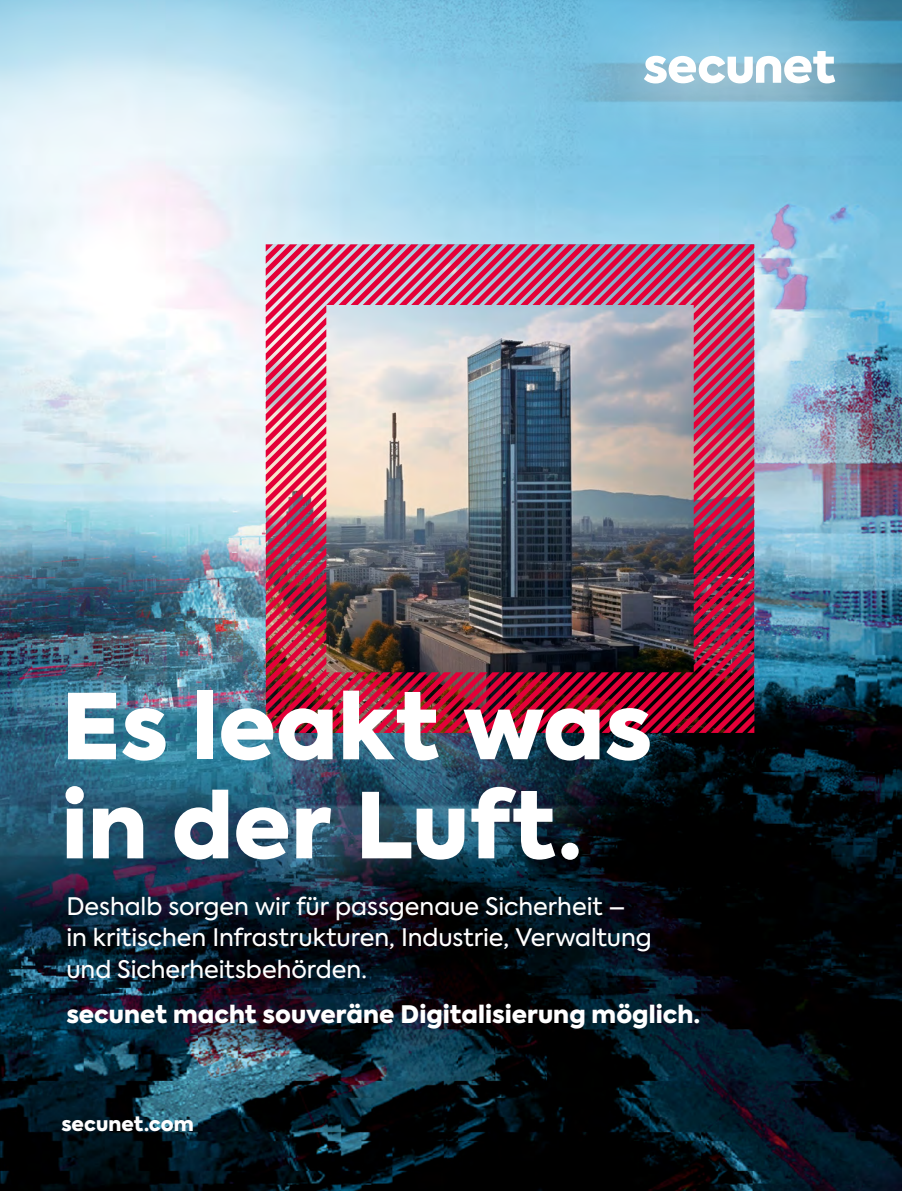
<style>
.page{position:relative;width:902px;height:1191px;background:#fff}
.page>*{position:absolute;margin:0;border:0;box-sizing:border-box;transform-origin:0 0}
.t1{font:900 90px/99px "Axiforma";color:#fff}
.t2{font:24px/31.5px "Axiforma";letter-spacing:-.005em;color:#fff}
.t3{font:900 24px "Axiforma";letter-spacing:.005em;color:#fff}
.t4{font:900 19.5px "Axiforma";color:#fff}
</style>
<div class="page">
<img style="left:0;top:0;width:901px;height:1191px">
<svg style="left:573px;top:0;width:328px;height:167px;background:#73b8d6"></svg>
<svg style="left:643px;top:51px;width:192px;height:32px"></svg>
<img style="left:266px;top:244px;width:488px;height:489px">
<img style="left:278px;top:256px;width:476px;height:477px">
<img style="left:290px;top:269px;width:464px;height:464px">
<img style="left:302px;top:281px;width:452px;height:452px">
<img style="left:314px;top:293px;width:440px;height:440px">
<img style="left:326px;top:305px;width:428px;height:428px">
<img style="left:338px;top:317px;width:416px;height:416px">
<img style="left:350px;top:329px;width:404px;height:404px">
<img style="left:362px;top:341px;width:392px;height:392px">
<img style="left:375px;top:353px;width:379px;height:380px">
<img style="left:387px;top:365px;width:367px;height:368px">
<img style="left:399px;top:378px;width:355px;height:355px">
<img style="left:411px;top:390px;width:343px;height:343px">
<img style="left:423px;top:402px;width:331px;height:331px">
<img style="left:435px;top:414px;width:319px;height:319px">
<img style="left:447px;top:426px;width:307px;height:307px">
<img style="left:459px;top:438px;width:295px;height:295px">
<img style="left:472px;top:450px;width:282px;height:283px">
<img style="left:484px;top:462px;width:270px;height:271px">
<svg style="left:496px;top:475px;width:258px;height:258px;background:#745762"></svg>
<img style="left:508px;top:487px;width:246px;height:246px">
<svg style="left:520px;top:499px;width:234px;height:234px;background:#594155"></svg>
<svg style="left:532px;top:511px;width:222px;height:222px;background:#583d50"></svg>
<svg style="left:544px;top:523px;width:210px;height:210px;background:#54364b"></svg>
<img style="left:553px;top:531px;width:201px;height:202px">
<h1 class="t1" style="left:61px;top:678px;width:592px">Es leakt was in der Luft.</h1>
<p class="t2" style="left:66px;top:891px;width:587px">Deshalb sorgen wir für passgenaue Sicherheit – in kritischen Infrastrukturen, Industrie, Verwaltung und Sicherheitsbehörden.</p>
<p class="t3" style="left:66px;top:997px;width:635px">secunet macht souveräne Digitalisierung möglich.</p>
<p class="t4" style="left:61px;top:1110px;width:134px">secunet.com</p>
</div>
